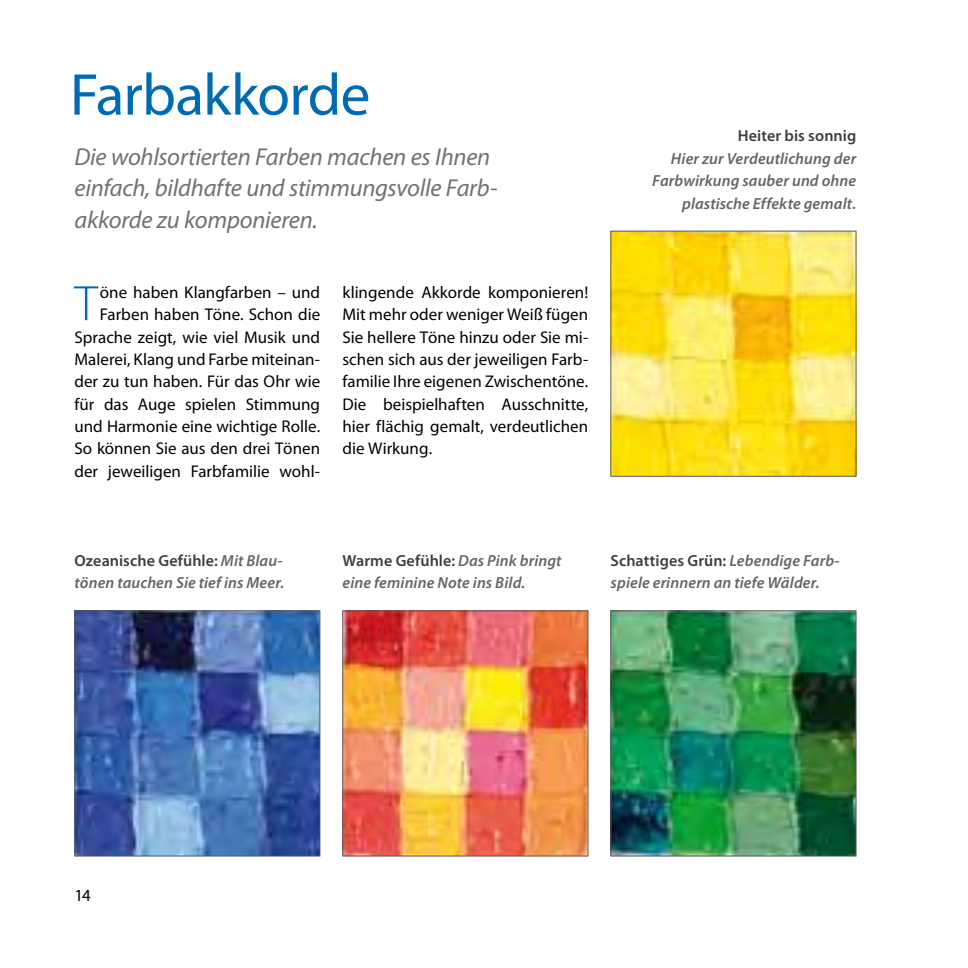
<style>
.page{position:relative;width:968px;height:968px;background:#fff}
.page>*{position:absolute;margin:0;border:0;box-sizing:border-box;transform-origin:0 0}
.t1{font:59.5px "Myriad Pro";letter-spacing:-.015em;color:#006ab3}
.t2{font:300 50.05px "Myriad Pro";color:#006ab3}
.t3{font:italic 24.5px/31.5px "Myriad Pro";letter-spacing:-.01em;color:#707172}
.t4{font:16.97px/22.4px "Myriad Pro";color:#000;text-align:right}
.t5{font:italic 600 16.1px/22.4px "Myriad Pro";letter-spacing:.01em;color:#646567}
.t6{font:600 16.1px "Myriad Pro";letter-spacing:.005em;color:#3e3d40}
.s1{font-style:normal;color:#3e3d40}
</style>
<div class="page">
<img style="left:76px;top:612px;width:242px;height:242px">
<div style="left:74px;top:610px;width:246px;height:246px;border:1px solid #58585a"></div>
<img style="left:612px;top:612px;width:242px;height:242px">
<div style="left:610px;top:610px;width:246px;height:246px;border:1px solid #58585a"></div>
<img style="left:612px;top:233px;width:242px;height:241px">
<div style="left:610px;top:231px;width:246px;height:245px;border:1px solid #58585a"></div>
<img style="left:344px;top:612px;width:242px;height:242px">
<div style="left:342px;top:610px;width:246px;height:246px;border:1px solid #58585a"></div>
<h1 class="t1" style="left:70px;top:58px;width:302px">Farbakkorde</h1>
<h3 class="t3" style="left:74px;top:140px;width:424px">Die wohlsortierten Farben machen es Ihnen einfach, bildhafte und stimmungsvolle Farb&shy;akkorde zu komponieren.</h3>
<p class="t4" style="left:74px;top:280px;width:247px">öne haben Klangfarben – und<br>Farben haben Töne. Schon die<br>Sprache zeigt, wie viel Musik und<br>Malerei, Klang und Farbe miteinan&shy;der zu tun haben. Für das Ohr wie für das Auge spielen Stimmung und Harmonie eine wichtige Rolle.<br>So können Sie aus den drei Tönen der jeweiligen Farbfamilie wohl-</p>
<h2 class="t2" style="left:74px;top:276px;width:25px">T</h2>
<p class="t4" style="left:342px;top:280px;width:247px;text-align:justify">klingende Akkorde komponieren!<br>Mit mehr oder weniger Weiß fügen Sie hellere Töne hinzu oder Sie mi&shy;schen sich aus der jeweiligen Farb&shy;familie Ihre eigenen Zwischentöne.<br>Die beispielhaften Ausschnitte, hier flächig gemalt, verdeutlichen die Wirkung.</p>
<p class="t6" style="left:737px;top:126px;width:120px">Heiter bis sonnig</p>
<p class="t5" style="left:652px;top:147px;width:205px;text-align:right">Hier zur Verdeutlichung der<br>Farbwirkung sauber und ohne plastische Effekte gemalt.</p>
<p class="t5" style="left:74px;top:548px;width:211px"><span class="s1">Ozeanische Gefühle:</span> Mit Blau&shy;tönen tauchen Sie tief ins Meer.</p>
<p class="t5" style="left:610px;top:548px;width:230px"><span class="s1">Schattiges Grün:</span> Lebendige Farb&shy;spiele erinnern an tiefe Wälder.</p>
<p class="t5" style="left:342px;top:548px;width:220px"><span class="s1">Warme Gefühle:</span> Das Pink bringt eine feminine Note ins Bild.</p>
<p class="t4" style="left:74px;top:884px;width:18px">14</p>
</div>
